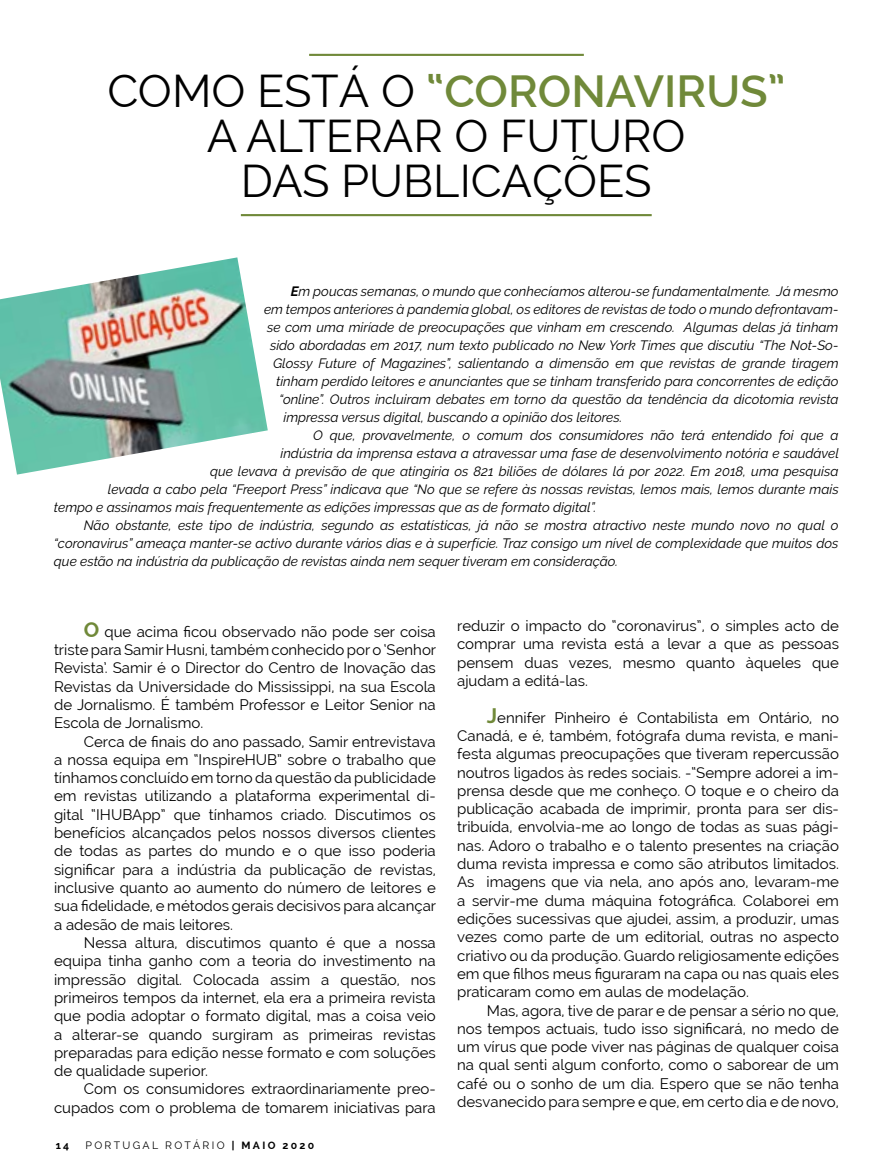
<style>
.page{position:relative;width:893px;height:1170px;background:#fff}
.page>*{position:absolute;margin:0;border:0;box-sizing:border-box;transform-origin:0 0}
.t1{font:45px/45px "Raleway";color:#000;text-align:center}
.t2{font:15px/18.3px "Raleway";color:#000;text-align:justify}
.t3{font:italic 13.5px "Raleway";color:#000}
.t4{font:10.5px "Raleway";letter-spacing:.22em;color:#000}
.t5{font:700 10.5px "Raleway";color:#000}
.s1{font-weight:600;color:#708939}
.s2{font-weight:700}
.s3{font-weight:700;font-size:21px;color:#708939}
</style>
<div class="page">
<hr style="left:309px;top:54px;width:275px;height:2px;background:#708939">
<hr style="left:241px;top:214px;width:411px;height:2px;background:#708939">
<img style="left:0;top:257px;width:268px;height:217px">
<h1 class="t1" style="left:107px;top:68px;width:680px">COMO ESTÁ O <span class="s1">“CORONAVIRUS”<br></span>A ALTERAR O FUTURO<br>DAS PUBLICAÇÕES</h1>
<p class="t3" style="left:291px;top:283px;width:549px"><span class="s2">E</span>m poucas semanas, o mundo que conhecíamos alterou-se fundamentalmente. Já mesmo</p>
<p class="t3" style="left:264px;top:301px;width:576px">em tempos anteriores à pandemia global, os editores de revistas de todo o mundo defrontavam-</p>
<p class="t3" style="left:267px;top:319px;width:573px">se com uma miríade de preocupações que vinham em crescendo. Algumas delas já tinham</p>
<p class="t3" style="left:270px;top:337px;width:570px">sido abordadas em 2017, num texto publicado no New York Times que discutiu “The Not-So-</p>
<p class="t3" style="left:273px;top:355px;width:567px">Glossy Future of Magazines”, salientando a dimensão em que revistas de grande tiragem</p>
<p class="t3" style="left:276px;top:373px;width:564px">tinham perdido leitores e anunciantes que se tinham transferido para concorrentes de edição</p>
<p class="t3" style="left:279px;top:391px;width:561px">“online”. Outros incluiram debates em torno da questão da tendência da dicotomia revista</p>
<p class="t3" style="left:283px;top:409px;width:340px">impressa versus digital, buscando a opinião dos leitores.</p>
<p class="t3" style="left:313px;top:427px;width:527px">O que, provavelmente, o comum dos consumidores não terá entendido foi que a</p>
<p class="t3" style="left:280px;top:445px;width:560px">indústria da imprensa estava a atravessar uma fase de desenvolvimento notória e saudável</p>
<p class="t3" style="left:210px;top:463px;width:630px">que levava à previsão de que atingiria os 821 biliões de dólares lá por 2022. Em 2018, uma pesquisa</p>
<p class="t3" style="left:108px;top:481px;width:732px">levada a cabo pela “Freeport Press” indicava que “No que se refere às nossas revistas, lemos mais, lemos durante mais</p>
<p class="t3" style="left:54px;top:499px;width:544px">tempo e assinamos mais frequentemente as edições impressas que as de formato digital”.</p>
<p class="t3" style="left:84px;top:517px;width:756px">Não obstante, este tipo de indústria, segundo as estatísticas, já não se mostra atractivo neste mundo novo no qual o</p>
<p class="t3" style="left:54px;top:535px;width:786px">“coronavirus” ameaça manter-se activo durante vários dias e à superfície. Traz consigo um nível de complexidade que muitos dos</p>
<p class="t3" style="left:54px;top:553px;width:566px">que estão na indústria da publicação de revistas ainda nem sequer tiveram em consideração.</p>
<p class="t2" style="left:54px;top:622px;width:384px;text-indent:30px"><span class="s3">O</span> que acima ficou observado não pode ser coisa triste para Samir Husni, também conhecido por o ‘Senhor Revista’. Samir é o Director do Centro de Inovação das Revistas da Universidade do Mississippi, na sua Escola de Jornalismo. É também Professor e Leitor Senior na Escola de Jornalismo.</p>
<p class="t2" style="left:54px;top:732px;width:384px;text-indent:30px">Cerca de finais do ano passado, Samir entrevistava a nossa equipa em “InspireHUB” sobre o trabalho que tínhamos concluído em torno da questão da publicidade em revistas utilizando a plataforma experimental di&shy;gital “IHUBApp” que tínhamos criado. Discutimos os benefícios alcançados pelos nossos diversos clientes de todas as partes do mundo e o que isso poderia significar para a indústria da publicação de revistas, inclusive quanto ao aumento do número de leitores e sua fidelidade, e métodos gerais decisivos para alcançar a adesão de mais leitores.</p>
<p class="t2" style="left:54px;top:933px;width:383px;text-indent:30px">Nessa altura, discutimos quanto é que a nossa equipa tinha ganho com a teoria do investimento na impressão digital. Colocada assim a questão, nos primeiros tempos da internet, ela era a primeira revista que podia adoptar o formato digital, mas a coisa veio a alterar-se quando surgiram as primeiras revistas preparadas para edição nesse formato e com soluções de qualidade superior.</p>
<p class="t2" style="left:54px;top:1079px;width:383px;text-align:right">Com os consumidores extraordinariamente preo&shy;cupados com o problema de tomarem iniciativas para</p>
<p class="t5" style="left:56px;top:1139px;width:15px">14</p>
<p class="t4" style="left:86px;top:1139px;width:230px">PORTUGAL ROTÁRIO <span class="s2">| MAIO 2020</span></p>
<p class="t2" style="left:457px;top:616px;width:383px">reduzir o impacto do “coronavirus”, o simples acto de comprar uma revista está a levar a que as pessoas pensem duas vezes, mesmo quanto àqueles que ajudam a editá-las.</p>
<p class="t2" style="left:457px;top:708px;width:383px;text-indent:30px"><span class="s3">J</span>ennifer Pinheiro é Contabilista em Ontário, no Canadá, e é, também, fotógrafa duma revista, e mani&shy;festa algumas preocupações que tiveram repercussão noutros ligados às redes sociais. -“Sempre adorei a im&shy;prensa desde que me conheço. O toque e o cheiro da publicação acabada de imprimir, pronta para ser dis&shy;tribuída, envolvia-me ao longo de todas as suas pági&shy;nas. Adoro o trabalho e o talento presentes na criação duma revista impressa e como são atributos limitados.<br>As imagens que via nela, ano após ano, levaram-me a servir-me duma máquina fotográfica. Colaborei em edições sucessivas que ajudei, assim, a produzir, umas vezes como parte de um editorial, outras no aspecto criativo ou da produção. Guardo religiosamente edições em que filhos meus figuraram na capa ou nas quais eles praticaram como em aulas de modelação.</p>
<p class="t2" style="left:457px;top:1000px;width:383px;text-indent:30px">Mas, agora, tive de parar e de pensar a sério no que, nos tempos actuais, tudo isso significará, no medo de um vírus que pode viver nas páginas de qualquer coisa na qual senti algum conforto, como o saborear de um café ou o sonho de um dia. Espero que se não tenha desvanecido para sempre e que, em certo dia e de novo,</p>
</div>
